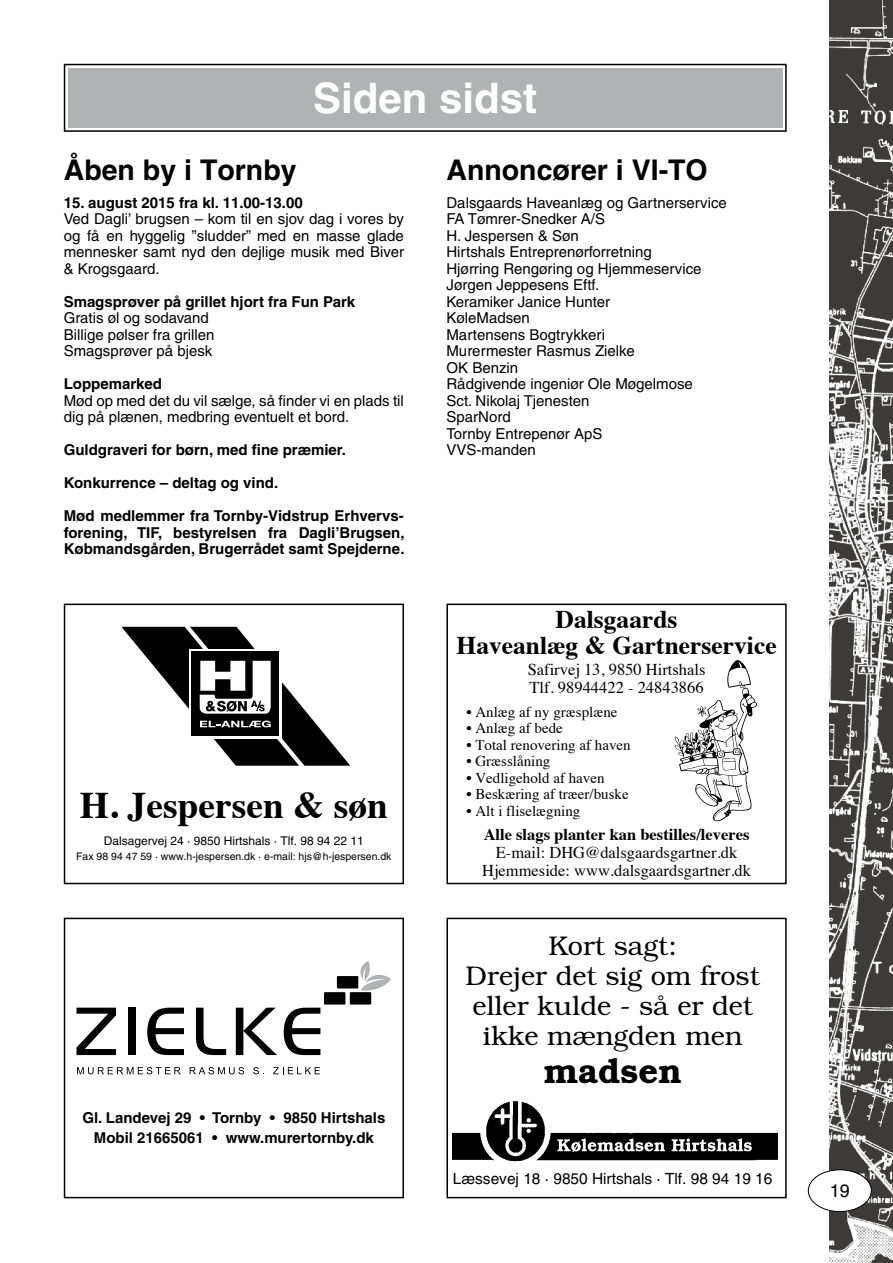
<style>
.page{position:relative;width:893px;height:1263px;background:#fff}
.page>*{position:absolute;margin:0;border:0;box-sizing:border-box;transform-origin:0 0}
.t1{font:700 42px "Helvetica";color:#fff}
.t2{font:700 37.5px "Times";color:#000}
.t3{font:600 34.5px "Bookman";color:#000}
.t4{font:700 28.5px "Helvetica";color:#000}
.t5{font:300 27px/30px "Bookman";color:#000;text-align:center}
.t6{font:700 25.5px/25.5px "Times";color:#000;text-align:center}
.t7{font:18px "Helvetica";color:#000}
.t8{font:16.5px/18px "Times";color:#000}
.t9{font:700 16.5px "Times";color:#000}
.t10{font:15.45px "Helvetica";color:#000}
.t11{font:15px/16.5px "Helvetica";color:#000}
.t12{font:700 15px/16.5px "Helvetica";color:#000;text-align:justify}
.t13{font:15px "Times";color:#000}
.t14{font:12px "Helvetica";color:#000}
.t15{font:10.5px "Helvetica";color:#000}
</style>
<div class="page">
<img style="left:829px;top:0;width:64px;height:1263px">
<div style="left:808px;top:1170px;width:63px;height:41px;background:#fff;border-radius:50%"></div>
<div style="left:808px;top:1169px;width:64px;height:43px;border:1px solid #000;border-radius:50%"></div>
<div style="left:64px;top:64px;width:723px;height:68px;border:2px solid #000"></div>
<div style="left:68px;top:68px;width:714px;height:60px;background:#b1b2b3"></div>
<img style="left:453px;top:1101px;width:324px;height:61px">
<div style="left:552px;top:1134px;width:217px;height:24px;background:#000"></div>
<svg style="left:557px;top:1138px;width:108px;height:14px"></svg>
<svg style="left:672px;top:1138px;width:80px;height:13px"></svg>
<div style="left:446px;top:918px;width:341px;height:280px;border:2px solid #000"></div>
<svg style="left:76px;top:1008px;width:40px;height:47px"></svg>
<div style="left:128px;top:1008px;width:8px;height:47px;background:#000"></div>
<svg style="left:147px;top:1008px;width:37px;height:47px"></svg>
<svg style="left:196px;top:1008px;width:30px;height:47px"></svg>
<svg style="left:236px;top:1008px;width:41px;height:47px"></svg>
<svg style="left:284px;top:1008px;width:36px;height:47px"></svg>
<svg style="left:77px;top:1067px;width:104px;height:7px"></svg>
<svg style="left:190px;top:1067px;width:54px;height:7px"></svg>
<svg style="left:253px;top:1067px;width:11px;height:7px"></svg>
<svg style="left:273px;top:1067px;width:47px;height:7px"></svg>
<div style="left:337px;top:976px;width:21px;height:12px;background:#000"></div>
<div style="left:350px;top:992px;width:21px;height:12px;background:#000"></div>
<div style="left:324px;top:992px;width:21px;height:12px;background:#000"></div>
<svg style="left:355px;top:961px;width:36px;height:32px"></svg>
<div style="left:64px;top:918px;width:340px;height:280px;border:2px solid #000"></div>
<svg style="left:675px;top:660px;width:82px;height:161px"></svg>
<div style="left:446px;top:604px;width:341px;height:280px;border:2px solid #000"></div>
<svg style="left:121px;top:626px;width:229px;height:140px"></svg>
<div style="left:64px;top:604px;width:340px;height:280px;border:2px solid #000"></div>
<h1 class="t1" style="left:313px;top:72px;width:226px">Siden sidst</h1>
<h3 class="t4" style="left:64px;top:153px;width:234px">Åben by i Tornby</h3>
<p class="t12" style="left:64px;top:194px;width:240px">15. august 2015 fra kl. 11.00-13.00</p>
<p class="t11" style="left:64px;top:210px;width:342px;text-align:justify">Ved Dagli’ brugsen – kom til en sjov dag i vores by og få en hyggelig ”sludder” med en masse glade mennesker samt nyd den dejlige musik med Biver &amp; Krogsgaard.</p>
<p class="t12" style="left:64px;top:293px;width:293px">Smagsprøver på grillet hjort fra Fun Park</p>
<p class="t11" style="left:64px;top:309px;width:152px">Gratis øl og sodavand<br>Billige pølser fra grillen<br>Smagsprøver på bjesk</p>
<p class="t12" style="left:64px;top:375px;width:100px">Loppemarked</p>
<p class="t11" style="left:64px;top:392px;width:342px">Mød op med det du vil sælge, så finder vi en plads til dig på plænen, medbring eventuelt et bord.</p>
<p class="t12" style="left:64px;top:441px;width:284px">Guldgraveri for børn, med fine præmier.</p>
<p class="t12" style="left:64px;top:474px;width:216px">Konkurrence – deltag og vind.</p>
<p class="t12" style="left:64px;top:507px;width:342px">Mød medlemmer fra Tornby-Vidstrup Erhvervs&shy;forening, TIF, bestyrelsen fra Dagli’Brugsen, Købmandsgården, Brugerrådet samt Spejderne.</p>
<h2 class="t2" style="left:80px;top:769px;width:310px">H. Jespersen &amp; søn</h2>
<p class="t14" style="left:104px;top:834px;width:262px">Dalsagervej 24 · 9850 Hirtshals · Tlf. 98 94 22 11</p>
<p class="t15" style="left:76px;top:850px;width:317px">Fax 98 94 47 59 · www.h-jespersen.dk · e-mail: hjs@h-jespersen.dk</p>
<p class="t12" style="left:82px;top:1108px;width:304px;line-height:19.5px;text-align:center">Gl. Landevej 29 • Tornby • 9850 Hirtshals<br>Mobil 21665061 • www.murertornby.dk</p>
<h3 class="t4" style="left:446px;top:153px;width:263px">Annoncører i VI-TO</h3>
<p class="t11" style="left:446px;top:194px;width:282px">Dalsgaards Haveanlæg og Gartnerservice<br>FA Tømrer-Snedker A/S<br>H. Jespersen &amp; Søn<br>Hirtshals Entreprenørforretning<br>Hjørring Rengøring og Hjemmeservice<br>Jørgen Jeppesens Eftf.<br>Keramiker Janice Hunter<br>KøleMadsen<br>Martensens Bogtrykkeri<br>Murermester Rasmus Zielke<br>OK Benzin<br>Rådgivende ingeniør Ole Møgelmose<br>Sct. Nikolaj Tjenesten<br>SparNord<br>Tornby Entrepenør ApS<br>VVS-manden</p>
<h3 class="t6" style="left:457px;top:604px;width:322px">Dalsgaards<br>Haveanlæg &amp; Gartnerservice</h3>
<p class="t8" style="left:528px;top:659px;width:179px">Safirvej 13, 9850 Hirtshals<br>Tlf. 98944422 - 24843866</p>
<p class="t13" style="left:466px;top:697px;width:153px">• Anlæg af ny græsplæne</p>
<p class="t13" style="left:466px;top:714px;width:98px">• Anlæg af bede</p>
<p class="t13" style="left:466px;top:730px;width:166px">• Total renovering af haven</p>
<p class="t13" style="left:466px;top:747px;width:85px">• Græsslåning</p>
<p class="t13" style="left:466px;top:763px;width:140px">• Vedligehold af haven</p>
<p class="t13" style="left:466px;top:780px;width:164px">• Beskæring af træer/buske</p>
<p class="t13" style="left:466px;top:796px;width:115px">• Alt i fliselægning</p>
<p class="t9" style="left:484px;top:818px;width:267px">Alle slags planter kan bestilles/leveres</p>
<p class="t8" style="left:482px;top:842px;width:270px;text-align:center">E-mail: DHG@dalsgaardsgartner.dk<br>Hjemmeside: www.dalsgaardsgartner.dk</p>
<h3 class="t5" style="left:466px;top:931px;width:296px">Kort sagt:<br>Drejer det sig om frost eller kulde - så er det ikke mængden men</h3>
<h3 class="t3" style="left:544px;top:1051px;width:139px">madsen</h3>
<p class="t10" style="left:453px;top:1170px;width:321px">Læssevej 18 · 9850 Hirtshals · Tlf. 98 94 19 16</p>
<p class="t7" style="left:830px;top:1180px;width:22px">19</p>
</div>
